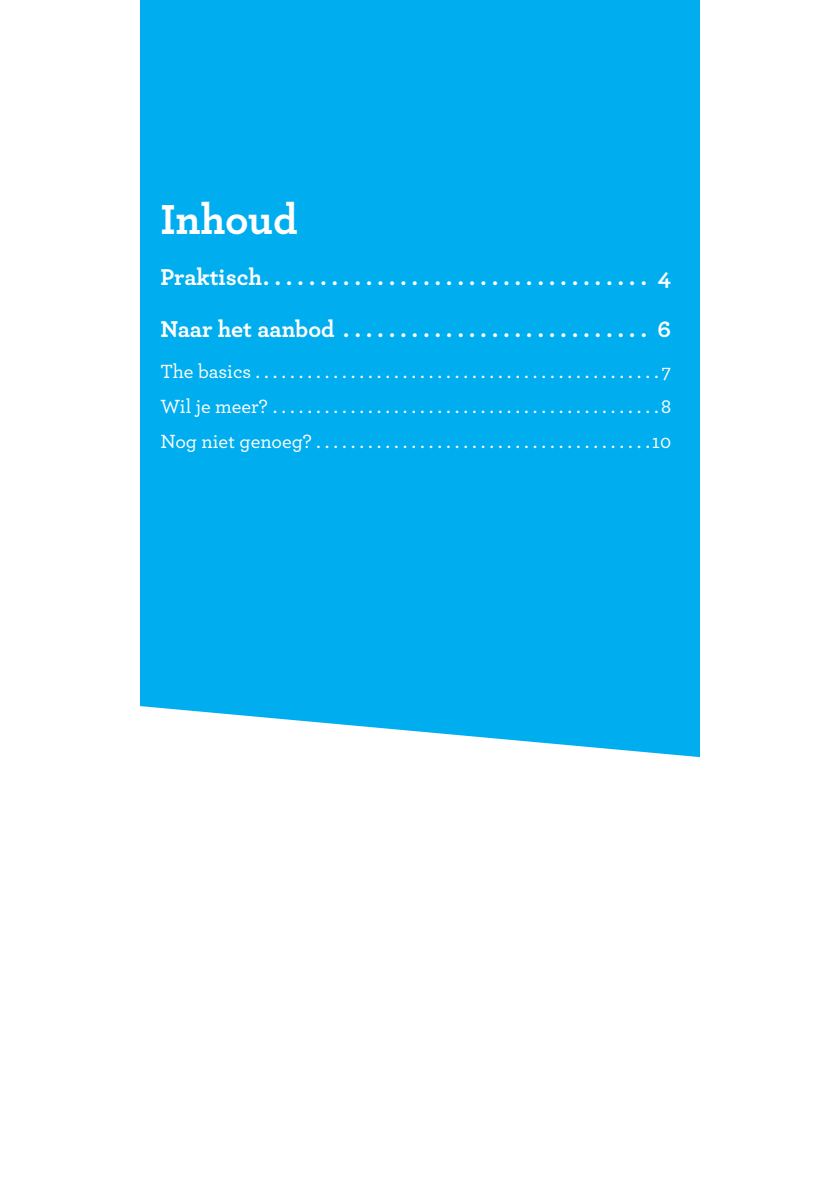
<style>
.page{position:relative;width:840px;height:1191px;background:#fff}
.page>*{position:absolute;margin:0;border:0;box-sizing:border-box;transform-origin:0 0}
.t1{font:700 44px "Archer";letter-spacing:-.005em;color:#fff}
.t2{font:700 24px/51.4px "Archer";color:#fff}
.t3{font:500 20px/35.4px "Archer";color:#fff;text-align:justify}
</style>
<div class="page">
<div style="left:140px;top:0;width:559px;height:757px;background:#00aeef"></div>
<h1 class="t1" style="left:160px;top:184px;width:139px">Inhoud</h1>
<p class="t2" style="left:160px;top:250px;width:512px">Praktisch . . . . . . . . . . . . . . . . . . . . . . . . . . . . . . . . . . 4<br>Naar het aanbod . . . . . . . . . . . . . . . . . . . . . . . . . . . 6</p>
<p class="t3" style="left:160px;top:352px;width:512px">The basics . . . . . . . . . . . . . . . . . . . . . . . . . . . . . . . . . . . . . . . . . . . . . . 7<br>Wil je meer? . . . . . . . . . . . . . . . . . . . . . . . . . . . . . . . . . . . . . . . . . . . . 8<br>Nog niet genoeg? . . . . . . . . . . . . . . . . . . . . . . . . . . . . . . . . . . . . . . 10</p>
</div>
